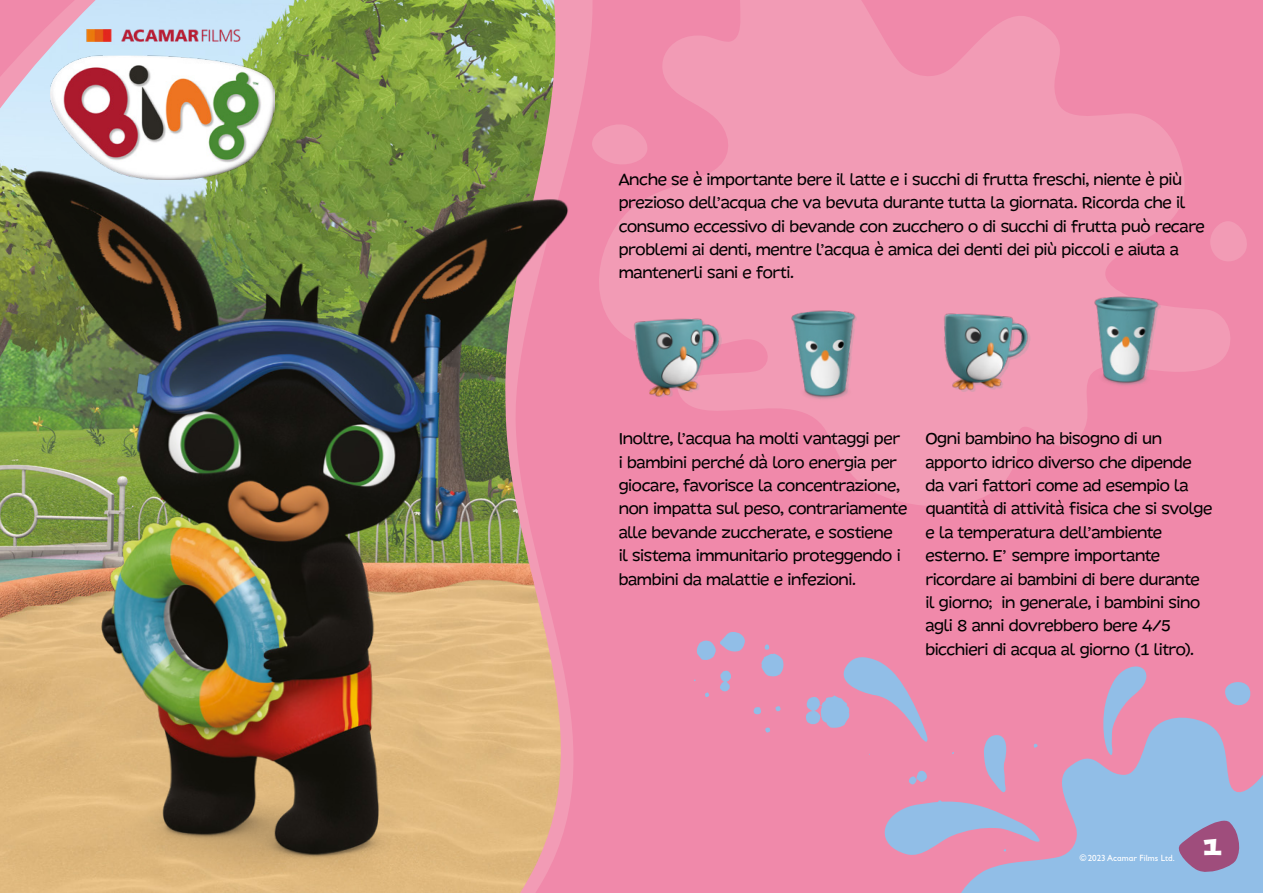
<style>
.page{position:relative;width:1263px;height:893px;background:#f089aa}
.page>*{position:absolute;margin:0;border:0;box-sizing:border-box;transform-origin:0 0}
.t1{font:29.7px "Postino Std";color:#fff}
.t2{font:19.5px/23.4px "DR Agu Sans";letter-spacing:-.02em;color:#000}
.t3{font:9px "Gill Sans Infant";color:#fff}
</style>
<div class="page">
<svg style="left:961px;top:682px;width:302px;height:211px;fill:#91bee7"></svg>
<svg style="left:1174px;top:818px;width:66px;height:55px;background:#9978a5"></svg>
<img style="left:0;top:0;width:583px;height:893px">
<svg style="left:583px;top:0;width:664px;height:506px;fill:#f29bb5"></svg>
<img style="left:9px;top:156px;width:567px;height:737px">
<svg style="left:1098px;top:666px;width:48px;height:91px"></svg>
<svg style="left:983px;top:733px;width:26px;height:60px"></svg>
<svg style="left:1033px;top:744px;width:5px;height:4px"></svg>
<svg style="left:909px;top:770px;width:18px;height:14px"></svg>
<svg style="left:884px;top:799px;width:158px;height:60px"></svg>
<svg style="left:765px;top:727px;width:5px;height:6px"></svg>
<svg style="left:754px;top:707px;width:7px;height:8px"></svg>
<svg style="left:705px;top:692px;width:4px;height:5px"></svg>
<svg style="left:775px;top:706px;width:6px;height:5px"></svg>
<svg style="left:720px;top:670px;width:11px;height:22px"></svg>
<svg style="left:806px;top:657px;width:122px;height:85px"></svg>
<svg style="left:696px;top:632px;width:49px;height:28px"></svg>
<svg style="left:761px;top:644px;width:23px;height:33px"></svg>
<img style="left:51px;top:30px;width:223px;height:150px">
<img style="left:772px;top:301px;width:106px;height:106px">
<img style="left:1072px;top:289px;width:107px;height:105px">
<img style="left:592px;top:311px;width:162px;height:126px">
<img style="left:897px;top:307px;width:162px;height:125px">
<p class="t2" style="left:619px;top:167px;width:587px">Anche se è importante bere il latte e i succhi di frutta freschi, niente è più prezioso dell’acqua che va bevuta durante tutta la giornata. Ricorda che il consumo eccessivo di bevande con zucchero o di succhi di frutta può recare problemi ai denti, mentre l’acqua è amica dei denti dei più piccoli e aiuta a mantenerli sani e forti.</p>
<p class="t2" style="left:619px;top:427px;width:290px">Inoltre, l’acqua ha molti vantaggi per i bambini perché dà loro energia per giocare, favorisce la concentrazione, non impatta sul peso, contrariamente alle bevande zuccherate, e sostiene<br>il sistema immunitario proteggendo i bambini da malattie e infezioni.</p>
<p class="t2" style="left:925px;top:427px;width:288px">Ogni bambino ha bisogno di un apporto idrico diverso che dipende da vari fattori come ad esempio la quantità di attività fisica che si svolge e la temperatura dell’ambiente esterno. E’ sempre importante ricordare ai bambini di bere durante il giorno; in generale, i bambini sino agli 8 anni dovrebbero bere 4/5 bicchieri di acqua al giorno (1 litro).</p>
<p class="t3" style="left:1080px;top:853px;width:96px">©2023 Acamar Films Ltd.</p>
<h1 class="t1" style="left:1203px;top:825px;width:20px">1</h1>
</div>
